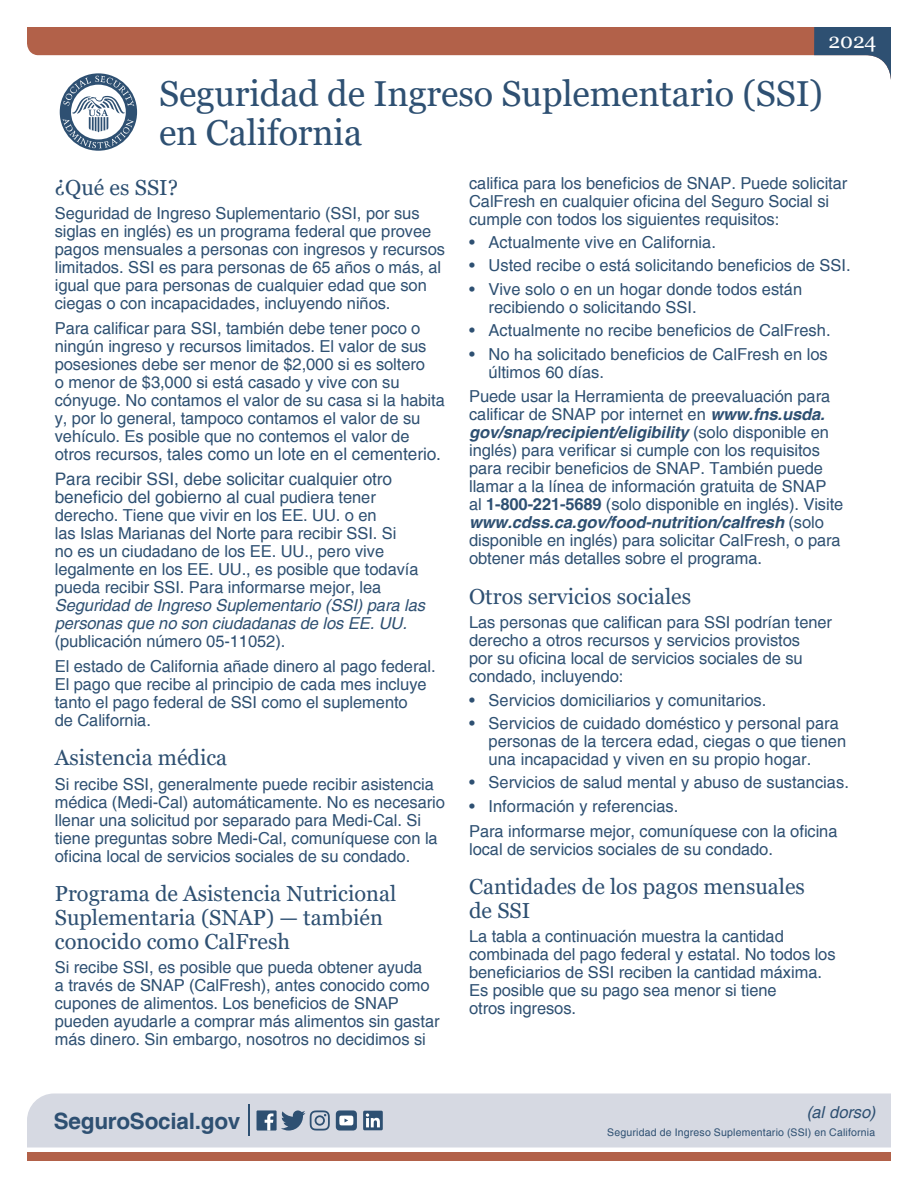
<style>
.page{position:relative;width:918px;height:1188px;background:#fff}
.page>*{position:absolute;margin:0;border:0;box-sizing:border-box;transform-origin:0 0}
.t1{font:36px/39px "Georgia";letter-spacing:-.005em;color:#2e5072}
.t2{font:700 22.5px "Helvetica";letter-spacing:-.01em;color:#2e5072}
.t3{font:21.75px/24px "Georgia";color:#2e5072}
.t4{font:21px "Georgia";color:#fff}
.t5{font:17.25px/18px "Helvetica";letter-spacing:-.005em;color:#2e5072}
.t6{font:16.5px/18px "Helvetica";letter-spacing:-.005em;color:#2e5072}
.t7{font:italic 16.5px "Helvetica";color:#2e5072}
.t8{font:10.5px "Helvetica";letter-spacing:.02em;color:#2e5072}
.s1{font-size:16.5px}
.s2{font-style:italic}
.s3{font-weight:700;font-style:italic}
.s4{font-weight:700}
</style>
<div class="page">
<div style="left:27px;top:1153px;width:864px;height:8px;background:#b26149"></div>
<div style="left:27px;top:1094px;width:864px;height:54px;background:#d6d9e2"></div>
<hr style="left:248px;top:1105px;width:2px;height:31px;background:#2e5072">
<div style="left:27px;top:27px;width:787px;height:29px;background:#b26149"></div>
<svg style="left:814px;top:27px;width:77px;height:53px"></svg>
<div style="left:57px;top:70px;width:83px;height:84px;background:#fff;border:3px solid #fff;border-radius:50%"></div>
<svg style="left:60px;top:73px;width:77px;height:78px"></svg>
<svg style="left:63px;top:76px;width:71px;height:72px"></svg>
<div style="left:257px;top:1110px;width:20px;height:21px;background:#2e5072"></div>
<svg style="left:265px;top:1113px;width:8px;height:18px"></svg>
<svg style="left:281px;top:1110px;width:49px;height:21px"></svg>
<svg style="left:336px;top:1110px;width:21px;height:21px"></svg>
<svg style="left:363px;top:1111px;width:20px;height:19px"></svg>
<h1 class="t4" style="left:829px;top:28px;width:49px">2024</h1>
<h1 class="t1" style="left:159px;top:75px;width:666px">Seguridad de Ingreso Suplementario (SSI) en California</h1>
<h2 class="t3" style="left:55px;top:176px;width:125px">¿Qué es SSI?</h2>
<p class="t6" style="left:55px;top:205px;width:392px">Seguridad de Ingreso Suplementario (SSI, por sus siglas en inglés) es un programa federal que provee pagos mensuales a personas con ingresos y recursos limitados. SSI es para personas de 65 años o más, al igual que para personas de cualquier edad que son ciegas o con incapacidades, incluyendo niños.</p>
<p class="t6" style="left:55px;top:320px;width:392px">Para calificar para SSI, también debe tener poco o ningún ingreso y recursos limitados. El valor de sus posesiones debe ser menor de $2,000 si es soltero<br>o menor de $3,000 si está casado y vive con su cónyuge. No contamos el valor de su casa si la habita y, por lo general, tampoco contamos el valor de su vehículo. Es posible que no contemos el valor de</p>
<p class="t5" style="left:55px;top:446px;width:388px"><span class="s1">otros recursos, t</span>ales como un lote en el cementerio.</p>
<p class="t5" style="left:55px;top:470px;width:339px">Para recibir SSI, debe solicitar cualquier otro beneficio del gobierno al cu<span class="s1">al pudiera tener</span></p>
<p class="t6" style="left:55px;top:507px;width:372px">derecho. Tiene que vivir en los EE. UU. o en<br>las Islas Marianas del Norte para recibir SSI. Si<br>no es un ciudadano de los EE. UU., pero vive legalmente en los EE. UU., es posible que todavía pueda recibir SSI. Para informarse mejor, lea <span class="s2">Seguridad de Ingreso Suplementario (SSI) para las personas que no son ciudadanas de los EE. UU. </span>(publicación número 05-11052).</p>
<p class="t6" style="left:55px;top:657px;width:382px">El estado de California añade dinero al pago federal.<br>El pago que recibe al principio de cada mes incluye tanto el pago federal de SSI como el suplemento<br>de California.</p>
<h2 class="t3" style="left:55px;top:746px;width:174px">Asistencia médica</h2>
<p class="t6" style="left:55px;top:775px;width:392px">Si recibe SSI, generalmente puede recibir asistencia médica (Medi-Cal) automáticamente. No es necesario llenar una solicitud por separado para Medi-Cal. Si tiene preguntas sobre Medi-Cal, comuníquese con la oficina local de servicios sociales de su condado.</p>
<h2 class="t3" style="left:55px;top:882px;width:343px">Programa de Asistencia Nutricional<br>Suplementaria (SNAP) — también conocido como CalFresh</h2>
<p class="t6" style="left:55px;top:959px;width:386px">Si recibe SSI, es posible que pueda obtener ayuda<br>a través de SNAP (CalFresh), antes conocido como cupones de alimentos. Los beneficios de SNAP pueden ayudarle a comprar más alimentos sin gastar más dinero. Sin embargo, nosotros no decidimos si</p>
<p class="t2" style="left:54px;top:1107px;width:188px">SeguroSocial.gov</p>
<p class="t6" style="left:469px;top:174px;width:380px">califica para los beneficios de SNAP. Puede solicitar<br>CalFresh en cualquier oficina del Seguro Social si cumple con todos los siguientes requisitos:</p>
<p class="t6" style="left:469px;top:234px;width:248px">• Actualmente vive en California.</p>
<p class="t6" style="left:469px;top:257px;width:383px">• Usted recibe o está solicitando beneficios de SSI.</p>
<p class="t6" style="left:489px;top:281px;width:315px;text-indent:-19px">• Vive solo o en un hogar donde todos están recibiendo o solicitando SSI.</p>
<p class="t6" style="left:469px;top:322px;width:363px">• Actualmente no recibe beneficios de CalFresh.</p>
<p class="t6" style="left:489px;top:345px;width:341px;text-indent:-19px">• No ha solicitado beneficios de CalFresh en los últimos 60 días.</p>
<p class="t6" style="left:469px;top:388px;width:376px">Puede usar la Herramienta de preevaluación para calificar de SNAP por internet en <span class="s3">www.fns.usda. gov/snap/recipient/eligibility</span> (solo disponible en inglés) para verificar si cumple con los requisitos para recibir beneficios de SNAP. También puede llamar a la línea de información gratuita de SNAP<br>al <span class="s4">1-800-221-5689</span> (solo disponible en inglés). Visite <span class="s3">www.cdss.ca.gov/food-nutrition/calfresh</span> (solo disponible en inglés) para solicitar CalFresh, o para obtener más detalles sobre el programa.</p>
<h2 class="t3" style="left:469px;top:584px;width:224px">Otros servicios sociales</h2>
<p class="t6" style="left:469px;top:614px;width:364px">Las personas que califican para SSI podrían tener derecho a otros recursos y servicios provistos<br>por su oficina local de servicios sociales de su condado, incluyendo:</p>
<p class="t6" style="left:469px;top:691px;width:299px">• Servicios domiciliarios y comunitarios.</p>
<p class="t6" style="left:489px;top:715px;width:359px;text-indent:-19px">• Servicios de cuidado doméstico y personal para personas de la tercera edad, ciegas o que tienen una incapacidad y viven en su propio hogar.</p>
<p class="t6" style="left:469px;top:774px;width:381px">• Servicios de salud mental y abuso de sustancias.</p>
<p class="t6" style="left:469px;top:798px;width:211px">• Información y referencias.</p>
<p class="t6" style="left:469px;top:822px;width:370px">Para informarse mejor, comuníquese con la oficina local de servicios sociales de su condado.</p>
<h2 class="t3" style="left:469px;top:875px;width:337px">Cantidades de los pagos mensuales de SSI</h2>
<p class="t6" style="left:469px;top:928px;width:368px">La tabla a continuación muestra la cantidad combinada del pago federal y estatal. No todos los beneficiarios de SSI reciben la cantidad máxima.<br>Es posible que su pago sea menor si tiene<br>otros ingresos.</p>
<p class="t7" style="left:807px;top:1102px;width:70px">(al dorso)</p>
<p class="t8" style="left:607px;top:1126px;width:270px">Seguridad de Ingreso Suplementario (SSI) en California</p>
</div>
